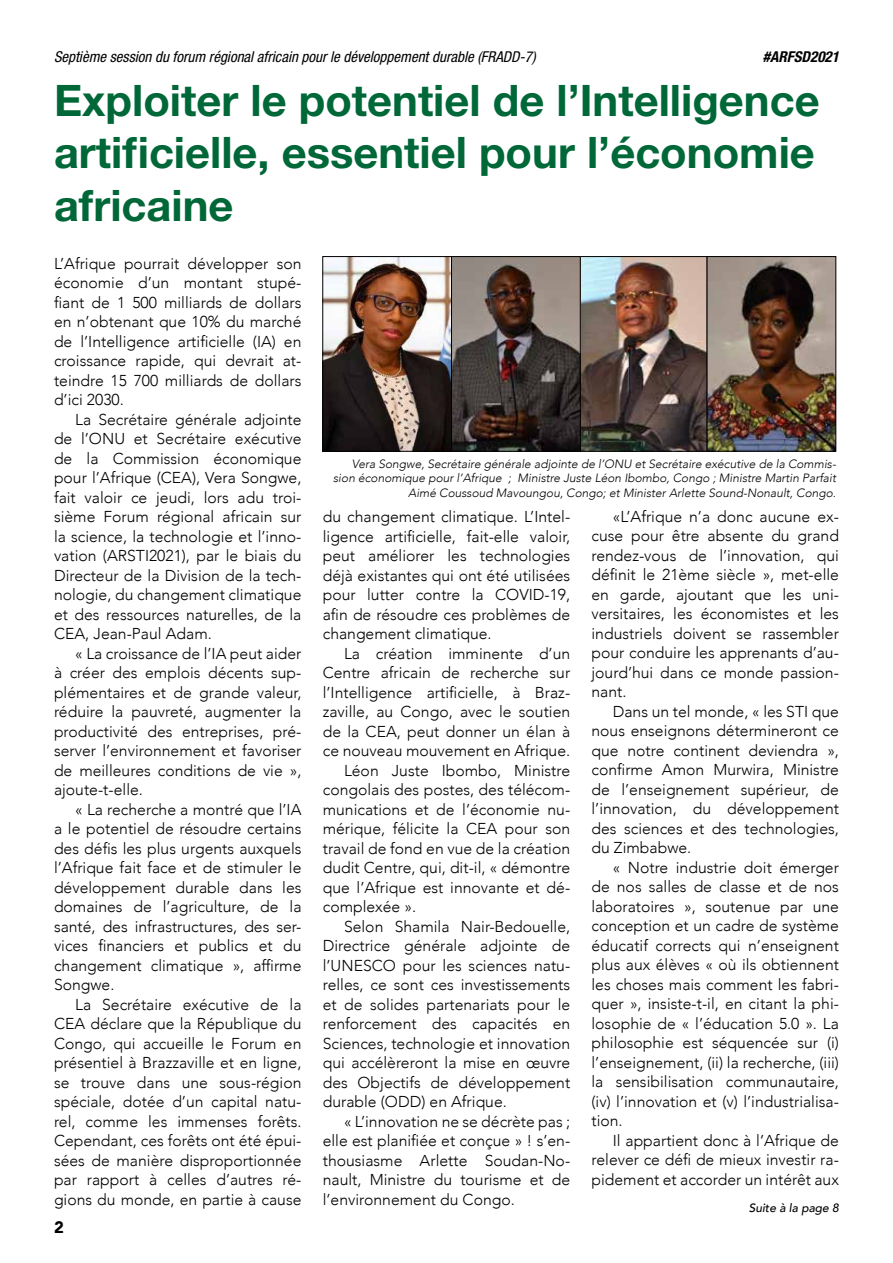
<style>
.page{position:relative;width:893px;height:1263px;background:#fff}
.page>*{position:absolute;margin:0;border:0;box-sizing:border-box;transform-origin:0 0}
.t1{font:700 43.5px/52.2px "Helvetica Neue LT Std";color:#006838;text-align:justify}
.t2{font:900 16.5px "Avenir";color:#000}
.t3{font:300 15.75px/19.5px "Avenir";color:#000;text-align:justify}
.t4{font:italic condensed 15px "Helvetica Neue LT Std";color:#000}
.t5{font:italic 700 condensed 15px "Helvetica Neue LT Std";color:#000}
.t6{font:italic 300 12px/14.4px "Avenir";color:#000;text-align:right}
.t7{font:italic 500 12px "Avenir";color:#000}
</style>
<div class="page">
<img style="left:325px;top:258px;width:253px;height:191px">
<div style="left:323px;top:256px;width:129px;height:195px;border:1px solid #000"></div>
<img style="left:580px;top:258px;width:254px;height:191px">
<div style="left:578px;top:256px;width:129px;height:195px;border:1px solid #000"></div>
<div style="left:451px;top:256px;width:129px;height:195px;border:1px solid #000"></div>
<div style="left:707px;top:256px;width:129px;height:195px;border:1px solid #000"></div>
<p class="t4" style="left:54px;top:48px;width:483px">Septième session du forum régional africain pour le développement durable (FRADD-7)</p>
<p class="t5" style="left:763px;top:47px;width:78px">#ARFSD2021</p>
<h1 class="t1" style="left:54px;top:74px;width:767px">Exploiter le potentiel de l’Intelligence artificielle, essentiel pour l’économie africaine</h1>
<p class="t3" style="left:54px;top:253px;width:249px">L’Afrique pourrait développer son économie d’un montant stupé&shy;fiant de 1 500 milliards de dollars en n’obtenant que 10% du marché de l’Intelligence artificielle (IA) en croissance rapide, qui devrait at&shy;teindre 15 700 milliards de dollars d’ici 2030.</p>
<p class="t3" style="left:54px;top:409px;width:249px;text-indent:21px">La Secrétaire générale adjointe de l’ONU et Secrétaire exécutive de la Commission économique pour l’Afrique (CEA), Vera Songwe, fait valoir ce jeudi, lors adu troi&shy;sième Forum régional africain sur la science, la technologie et l’inno&shy;vation (ARSTI2021), par le biais du Directeur de la Division de la tech&shy;nologie, du changement climatique et des ressources naturelles, de la CEA, Jean-Paul Adam.</p>
<p class="t3" style="left:54px;top:643px;width:249px;text-indent:21px">« La croissance de l’IA peut aider à créer des emplois décents sup&shy;plémentaires et de grande valeur, réduire la pauvreté, augmenter la productivité des entreprises, pré&shy;server l’environnement et favoriser de meilleures conditions de vie », ajoute-t-elle.</p>
<p class="t3" style="left:54px;top:799px;width:249px;text-indent:21px">« La recherche a montré que l’IA a le potentiel de résoudre certains des défis les plus urgents auxquels l’Afrique fait face et de stimuler le développement durable dans les domaines de l’agriculture, de la santé, des infrastructures, des ser&shy;vices financiers et publics et du changement climatique », affirme Songwe.</p>
<p class="t3" style="left:54px;top:994px;width:249px;text-indent:21px">La Secrétaire exécutive de la CEA déclare que la République du Congo, qui accueille le Forum en présentiel à Brazzaville et en ligne, se trouve dans une sous-région spéciale, dotée d’un capital natu&shy;rel, comme les immenses forêts.<br>Cependant, ces forêts ont été épui&shy;sées de manière disproportionnée par rapport à celles d’autres ré&shy;gions du monde, en partie à cause</p>
<p class="t6" style="left:333px;top:456px;width:504px">Vera Songwe, Secrétaire générale adjointe de l’ONU et Secrétaire exécutive de la Commis&shy;sion économique pour l’Afrique ; Ministre Juste Léon Ibombo, Congo ; Ministre Martin Parfait<br>Aimé Coussoud Mavoungou, Congo; et Minister Arlette Sound-Nonault, Congo.</p>
<p class="t3" style="left:591px;top:507px;width:249px;text-indent:21px">«L’Afrique n’a donc aucune ex&shy;cuse pour être absente du grand rendez-vous de l’innovation, qui définit le 21ème siècle », met-elle en garde, ajoutant que les uni&shy;versitaires, les économistes et les industriels doivent se rassembler pour conduire les apprenants d’au&shy;jourd’hui dans ce monde passion&shy;nant.</p>
<p class="t3" style="left:591px;top:702px;width:249px;text-indent:21px">Dans un tel monde, « les STI que nous enseignons détermineront ce que notre continent deviendra », confirme Amon Murwira, Ministre de l’enseignement supérieur, de l’innovation, du développement des sciences et des technologies, du Zimbabwe.</p>
<p class="t3" style="left:591px;top:858px;width:249px;text-indent:21px">« Notre industrie doit émerger de nos salles de classe et de nos laboratoires », soutenue par une conception et un cadre de système éducatif corrects qui n’enseignent plus aux élèves « où ils obtiennent les choses mais comment les fabri&shy;quer », insiste-t-il, en citant la phi&shy;losophie de « l’éducation 5.0 ». La philosophie est séquencée sur (i) l’enseignement, (ii) la recherche, (iii) la sensibilisation communautaire, (iv) l’innovation et (v) l’industrialisa&shy;tion.</p>
<p class="t3" style="left:591px;top:1131px;width:249px;text-indent:21px">Il appartient donc à l’Afrique de relever ce défi de mieux investir ra&shy;pidement et accorder un intérêt aux</p>
<p class="t3" style="left:323px;top:507px;width:249px">du changement climatique. L’Intel&shy;ligence artificielle, fait-elle valoir, peut améliorer les technologies déjà existantes qui ont été utilisées pour lutter contre la COVID-19, afin de résoudre ces problèmes de changement climatique.</p>
<p class="t3" style="left:344px;top:643px;width:228px">La création imminente d’un</p>
<p class="t3" style="left:323px;top:663px;width:249px">Centre africain de recherche sur</p>
<p class="t3" style="left:323px;top:682px;width:249px">l’Intelligence artificielle, à Braz-</p>
<p class="t3" style="left:323px;top:702px;width:249px">zaville, au Congo, avec le soutien</p>
<p class="t3" style="left:323px;top:721px;width:249px">de la CEA, peut donner un élan à</p>
<p class="t3" style="left:323px;top:741px;width:249px">ce nouveau mouvement en Afrique.</p>
<p class="t3" style="left:344px;top:760px;width:228px">Léon Juste Ibombo, Ministre</p>
<p class="t3" style="left:323px;top:780px;width:249px">congolais des postes, des télécom-</p>
<p class="t3" style="left:323px;top:799px;width:249px">munications et de l’économie nu-</p>
<p class="t3" style="left:323px;top:819px;width:249px">mérique, félicite la CEA pour son</p>
<p class="t3" style="left:323px;top:838px;width:249px">travail de fond en vue de la création</p>
<p class="t3" style="left:323px;top:858px;width:249px">dudit Centre, qui, dit-il, « démontre</p>
<p class="t3" style="left:323px;top:877px;width:249px">que l’Afrique est innovante et dé-</p>
<p class="t3" style="left:323px;top:897px;width:95px">complexée ».</p>
<p class="t3" style="left:344px;top:916px;width:228px">Selon Shamila Nair-Bedouelle,</p>
<p class="t3" style="left:323px;top:936px;width:249px">Directrice générale adjointe de</p>
<p class="t3" style="left:323px;top:955px;width:249px">l’UNESCO pour les sciences natu-</p>
<p class="t3" style="left:323px;top:975px;width:249px">relles, ce sont ces investissements</p>
<p class="t3" style="left:323px;top:994px;width:249px">et de solides partenariats pour le</p>
<p class="t3" style="left:323px;top:1014px;width:249px">renforcement des capacités en</p>
<p class="t3" style="left:323px;top:1033px;width:249px">Sciences, technologie et innovation</p>
<p class="t3" style="left:323px;top:1053px;width:249px">qui accélèreront la mise en œuvre</p>
<p class="t3" style="left:323px;top:1072px;width:249px">des Objectifs de développement</p>
<p class="t3" style="left:323px;top:1092px;width:186px">durable (ODD) en Afrique.</p>
<p class="t3" style="left:344px;top:1111px;width:228px">« L’innovation ne se décrète pas ;</p>
<p class="t3" style="left:323px;top:1131px;width:249px">elle est planifiée et conçue » ! s’en-</p>
<p class="t3" style="left:323px;top:1150px;width:249px">thousiasme Arlette Soudan-No-</p>
<p class="t3" style="left:323px;top:1170px;width:249px">nault, Ministre du tourisme et de</p>
<p class="t3" style="left:323px;top:1189px;width:194px">l’environnement du Congo.</p>
<p class="t7" style="left:749px;top:1200px;width:92px">Suite à la page 8</p>
<p class="t2" style="left:54px;top:1213px;width:11px">2</p>
</div>
